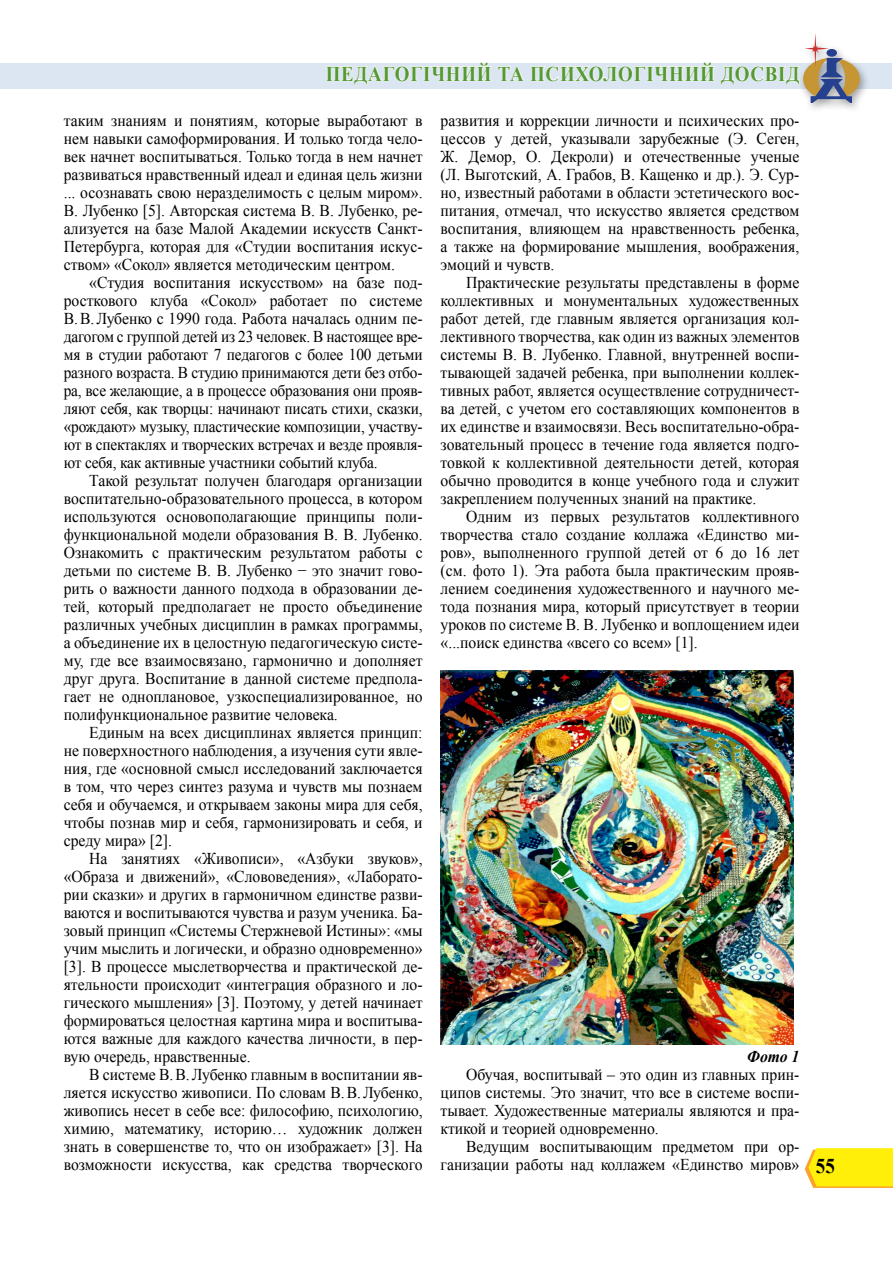
<style>
.page{position:relative;width:893px;height:1263px;background:#fff}
.page>*{position:absolute;margin:0;border:0;box-sizing:border-box;transform-origin:0 0}
.t1{font:700 21px "Times New Roman";letter-spacing:.04em;color:#569933;scale:.9 1}
.t2{font:700 21px "Times New Roman";color:#000;scale:.9 1}
.t3{font:16.5px/18px "Times New Roman";color:#000;text-align:justify;scale:.95 1}
.t4{font:italic 700 16.5px "Times New Roman";color:#000;scale:.95 1}
</style>
<div class="page">
<div style="left:0;top:63px;width:891px;height:26px;background:#dce6f2"></div>
<svg style="left:805px;top:1148px;width:88px;height:40px;background:#feea18"></svg>
<div style="left:797px;top:31px;width:73px;height:83px;background:#000;opacity:.37"></div>
<svg style="left:325px;top:63px;width:167px;height:22px"></svg>
<svg style="left:498px;top:66px;width:26px;height:15px"></svg>
<svg style="left:530px;top:33px;width:330px;height:69px"></svg>
<img style="left:441px;top:670px;width:353px;height:374px">
<p class="t1" style="left:326px;top:59px;width:34px">Педагогічний</p>
<p class="t1" style="left:498px;top:59px;width:53px">та психологічний</p>
<p class="t1" style="left:721px;top:59px;width:89px">ДОСВІД</p>
<p class="t3" style="left:64px;top:111px;width:379px">таким знаниям и понятиям, которые выработают в нем навыки самоформирования. И только тогда чело&shy;век начнет воспитываться. Только тогда в нем начнет развиваться нравственный идеал и единая цель жизни ... осознавать свою неразделимость с целым миром».<br>В. Лубенко [5]. Авторская система В. В. Лубенко, ре&shy;ализуется на базе Малой Академии искусств Санкт-Петербурга, которая для «Студии воспитания искус&shy;ством» «Сокол» является методическим центром.</p>
<p class="t3" style="left:64px;top:273px;width:379px;text-indent:26px">«Студия воспитания искусством» на базе под&shy;росткового клуба «Сокол» работает по системе В.В.Лубенко с 1990 года. Работа началась одним пе&shy;дагогом с группой детей из 23 человек. В настоящее вре&shy;мя в студии работают 7 педагогов с более 100 детьми разного возраста. В студию принимаются дети без отбо&shy;ра, все желающие, а в процессе образования они прояв&shy;ляют себя, как творцы: начинают писать стихи, сказки, «рождают» музыку, пластические композиции, участву&shy;ют в спектаклях и творческих встречах и везде проявля&shy;ют себя, как активные участники событий клуба.</p>
<p class="t3" style="left:64px;top:471px;width:379px;text-indent:26px">Такой результат получен благодаря организации воспитательно-образовательного процесса, в котором используются основополагающие принципы поли&shy;функциональной модели образования В. В. Лубенко.<br>Ознакомить с практическим результатом работы с детьми по системе В. В. Лубенко − это значит гово&shy;рить о важности данного подхода в образовании де&shy;тей, который предполагает не просто объединение различных учебных дисциплин в рамках программы, а объединение их в целостную педагогическую систе&shy;му, где все взаимосвязано, гармонично и дополняет друг друга. Воспитание в данной системе предпола&shy;гает не одноплановое, узкоспециализированное, но полифункциональное развитие человека.</p>
<p class="t3" style="left:64px;top:723px;width:379px;text-indent:26px">Единым на всех дисциплинах является принцип: не поверхностного наблюдения, а изучения сути явле&shy;ния, где «основной смысл исследований заключается в том, что через синтез разума и чувств мы познаем себя и обучаемся, и открываем законы мира для себя, чтобы познав мир и себя, гармонизировать и себя, и среду мира» [2].</p>
<p class="t3" style="left:64px;top:849px;width:379px;text-indent:26px">На занятиях «Живописи», «Азбуки звуков», «Образа и движений», «Слововедения», «Лаборато&shy;рии сказки» и других в гармоничном единстве разви&shy;ваются и воспитываются чувства и разум ученика. Ба&shy;зовый принцип «Системы Стержневой Истины»: «мы учим мыслить и логически, и образно одновременно» [3]. В процессе мыслетворчества и практической де&shy;ятельности происходит «интеграция образного и ло&shy;гического мышления» [3]. Поэтому, у детей начинает формироваться целостная картина мира и воспитыва&shy;ются важные для каждого качества личности, в пер&shy;вую очередь, нравственные.</p>
<p class="t3" style="left:64px;top:1065px;width:379px;text-indent:26px">В системе В.В.Лубенко главным в воспитании яв&shy;ляется искусство живописи. По словам В.В.Лубенко, живопись несет в себе все: философию, психологию, химию, математику, историю… художник должен знать в совершенстве то, что он изображает» [3]. На возможности искусства, как средства творческого</p>
<p class="t3" style="left:441px;top:111px;width:379px">развития и коррекции личности и психических про&shy;цессов у детей, указывали зарубежные (Э. Сеген, Ж. Демор, О. Декроли) и отечественные ученые (Л. Выготский, А. Грабов, В. Кащенко и др.). Э. Сур&shy;но, известный работами в области эстетического вос&shy;питания, отмечал, что искусство является средством воспитания, влияющем на нравственность ребенка, а также на формирование мышления, воображения, эмоций и чувств.</p>
<p class="t3" style="left:441px;top:273px;width:379px;text-indent:26px">Практические результаты представлены в форме коллективных и монументальных художественных работ детей, где главным является организация кол&shy;лективного творчества, как один из важных элементов системы В. В. Лубенко. Главной, внутренней воспи&shy;тывающей задачей ребенка, при выполнении коллек&shy;тивных работ, является осуществление сотрудничест&shy;ва детей, с учетом его составляющих компонентов в их единстве и взаимосвязи. Весь воспитательно-обра&shy;зовательный процесс в течение года является подго&shy;товкой к коллективной деятельности детей, которая обычно проводится в конце учебного года и служит закреплением полученных знаний на практике.</p>
<p class="t3" style="left:441px;top:507px;width:379px;text-indent:26px">Одним из первых результатов коллективного творчества стало создание коллажа «Единство ми&shy;ров», выполненного группой детей от 6 до 16 лет (см. фото 1). Эта работа была практическим прояв&shy;лением соединения художественного и научного ме&shy;тода познания мира, который присутствует в теории уроков по системе В. В. Лубенко и воплощением идеи «...поиск единства «всего со всем» [1].</p>
<p class="t4" style="left:747px;top:1045px;width:57px">Фото 1</p>
<p class="t3" style="left:441px;top:1065px;width:379px;text-indent:26px">Обучая, воспитывай – это один из главных прин&shy;ципов системы. Это значит, что все в системе воспи&shy;тывает. Художественные материалы являются и пра&shy;ктикой и теорией одновременно.</p>
<p class="t3" style="left:441px;top:1137px;width:379px;text-align:right">Ведущим воспитывающим предметом при ор&shy;ганизации работы над коллажем «Единство миров»</p>
<p class="t2" style="left:816px;top:1151px;width:23px">55</p>
</div>
